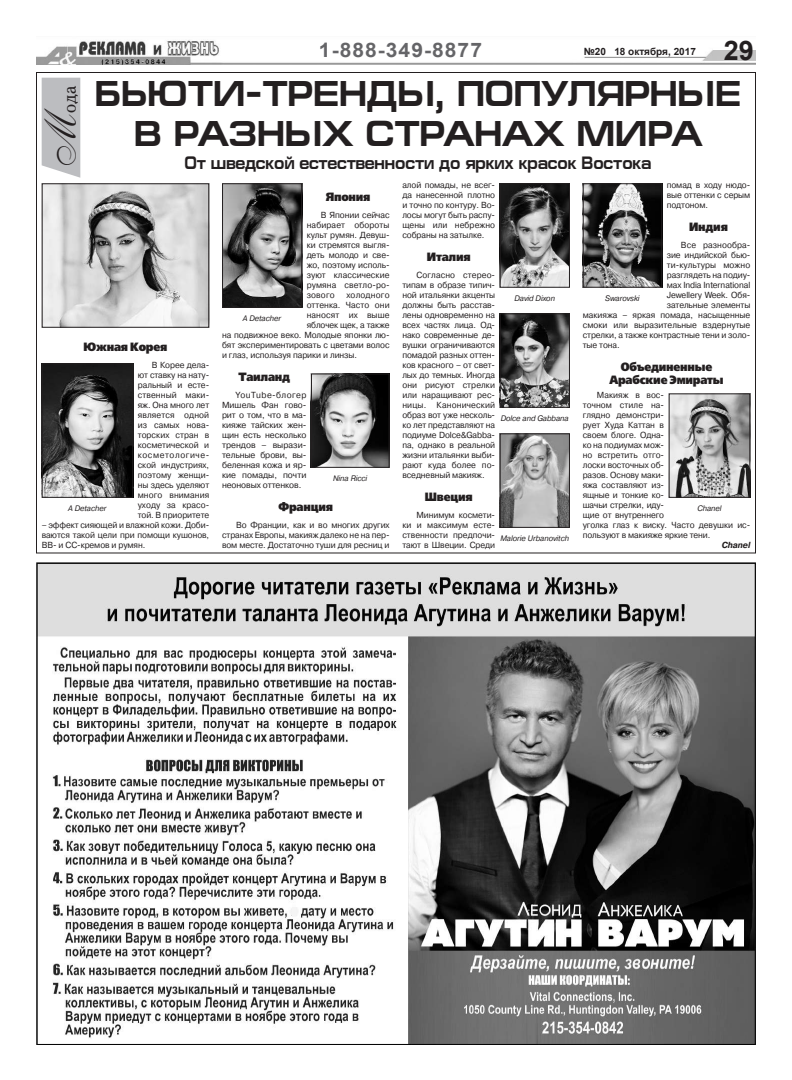
<style>
.page{position:relative;width:792px;height:1080px;background:#fff}
.page>*{position:absolute;margin:0;border:0;box-sizing:border-box;transform-origin:0 0}
.t1{font:45px "Anastasia Script";color:#231f20;scale:.95 1}
.t2{font:700 36px/40px "Europe Extended C";letter-spacing:-.01em;color:#231f20;text-align:center;scale:.89 1}
.t3{font:700 27px "Arial";color:#231f20}
.t4{font:22px "Academy C";color:#231f20;scale:.95 1}
.t5{font:700 20px "Arial";letter-spacing:.05em;color:#656568;scale:1.05 1}
.t6{font:700 18px "Europe Extended C";letter-spacing:-.01em;color:#231f20;scale:.75 1}
.t7{font:800 12px/13px "Free Set C";letter-spacing:-.02em;color:#231f20;text-align:center;scale:.9 1}
.t8{font:700 10px "Arial";color:#231f20}
.t9{font:500 8.8px/10px "Pragmatica C";letter-spacing:-.01em;color:#231f20;text-align:justify;scale:.95 1}
.t10{font:500 8.8px/10px "Pragmatica C";letter-spacing:-.01em;color:#231f20;text-align:justify;scale:.96 1}
.t11{font:500 8.8px "Pragmatica C";letter-spacing:.015em;color:#231f20;scale:.95 1}
.t12{font:500 8.8px "Pragmatica C";letter-spacing:.02em;color:#231f20;scale:.95 1}
.t13{font:italic 700 8.8px "Pragmatica C";letter-spacing:-.01em;color:#231f20;scale:.95 1}
.t14{font:italic 500 8px "Pragmatica C";letter-spacing:-.01em;color:#231f20;scale:.95 1}
</style>
<div class="page">
<img style="left:36px;top:40px;width:720px;height:25px">
<img style="left:36px;top:563px;width:720px;height:481px">
<img style="left:44px;top:365px;width:87px;height:131px">
<div style="left:42px;top:363px;width:91px;height:135px;border:1px solid #231f20"></div>
<img style="left:224px;top:185px;width:76px;height:121px">
<div style="left:222px;top:183px;width:80px;height:125px;border:1px solid #231f20"></div>
<img style="left:313px;top:375px;width:75px;height:91px">
<div style="left:311px;top:373px;width:79px;height:95px;border:1px solid #231f20"></div>
<img style="left:502px;top:435px;width:66px;height:91px">
<div style="left:500px;top:433px;width:70px;height:95px;border:1px solid #231f20"></div>
<img style="left:502px;top:315px;width:66px;height:91px">
<div style="left:500px;top:313px;width:70px;height:95px;border:1px solid #231f20"></div>
<img style="left:585px;top:185px;width:75px;height:101px">
<div style="left:583px;top:183px;width:79px;height:105px;border:1px solid #231f20"></div>
<img style="left:502px;top:185px;width:66px;height:101px">
<div style="left:500px;top:183px;width:70px;height:105px;border:1px solid #231f20"></div>
<img style="left:44px;top:185px;width:163px;height:141px">
<div style="left:42px;top:183px;width:167px;height:145px;border:1px solid #231f20"></div>
<img style="left:671px;top:395px;width:77px;height:101px">
<div style="left:669px;top:393px;width:81px;height:105px;border:1px solid #231f20"></div>
<div style="left:42px;top:78px;width:38px;height:100px;background:#bcbdc0"></div>
<h3 class="t4" style="left:54px;top:113px;width:30px;rotate:-90deg">ода</h3>
<h1 class="t1" style="left:34px;top:172px;width:68px;rotate:-90deg">М</h1>
<h3 class="t5" style="left:319px;top:36px;width:157px">1-888-349-8877</h3>
<p class="t8" style="left:584px;top:44px;width:114px">№20 18 октября, 2017</p>
<h3 class="t3" style="left:724px;top:31px;width:32px">29</h3>
<h2 class="t2" style="left:95px;top:74px;width:729px">БЬЮТИ-ТРЕНДЫ, ПОПУЛЯРНЫЕ<br>В РАЗНЫХ СТРАНАХ МИРА</h2>
<h3 class="t6" style="left:185px;top:153px;width:624px">От шведской естественности до ярких красок Востока</h3>
<h3 class="t7" style="left:84px;top:340px;width:95px">Южная Корея</h3>
<p class="t9" style="left:138px;top:360px;width:77px;text-indent:14px">В Корее дела&shy;ют ставку на нату&shy;ральный и есте&shy;ственный маки&shy;яж. Она много лет является одной из самых нова&shy;торских стран в косметической и косметологиче&shy;ской индустриях, поэтому женщи&shy;ны здесь уделяют много внимания уходу за красо&shy;той. В приоритете</p>
<p class="t9" style="left:42px;top:520px;width:178px">– эффект сияющей и влажной кожи. Доби&shy;ваются такой цели при помощи кушонов, BB- и CC-кремов и румян.</p>
<p class="t14" style="left:68px;top:503px;width:42px">A Detacher</p>
<h3 class="t7" style="left:326px;top:190px;width:51px">Япония</h3>
<p class="t9" style="left:307px;top:210px;width:89px;text-indent:14px">В Японии сейчас набирает обороты культ румян. Девуш&shy;ки стремятся выгля&shy;деть молодо и све&shy;жо, поэтому исполь&shy;зуют классические румяна светло-ро&shy;зового</p>
<p class="t12" style="left:346px;top:290px;width:47px">холодного</p>
<p class="t9" style="left:307px;top:300px;width:89px">оттенка. Часто они</p>
<p class="t11" style="left:307px;top:310px;width:89px">наносят их выше</p>
<p class="t9" style="left:307px;top:320px;width:89px">яблочек щек, а также</p>
<p class="t9" style="left:222px;top:330px;width:178px">на подвижное веко. Молодые японки лю-</p>
<p class="t9" style="left:222px;top:340px;width:178px">бят экспериментировать с цветами волос</p>
<p class="t9" style="left:222px;top:350px;width:144px">и глаз, используя парики и линзы.</p>
<h3 class="t7" style="left:238px;top:370px;width:59px">Таиланд</h3>
<p class="t10" style="left:222px;top:390px;width:89px;text-indent:14px">YouTube-блогер Мишель Фан гово&shy;рит о том, что в ма&shy;кияже тайских жен&shy;щин есть несколько трендов – вырази&shy;тельные брови, вы&shy;беленная кожа и яр&shy;кие помады, почти неоновых оттенков.</p>
<h3 class="t7" style="left:279px;top:500px;width:62px">Франция</h3>
<p class="t9" style="left:222px;top:520px;width:178px;text-indent:14px">Во Франции, как и во многих других странах Европы, макияж далеко не на пер&shy;вом месте. Достаточно туши для ресниц и</p>
<p class="t14" style="left:243px;top:313px;width:42px">A Detacher</p>
<p class="t14" style="left:333px;top:473px;width:38px">Nina Ricci</p>
<p class="t9" style="left:402px;top:180px;width:99px">алой помады, не всег&shy;да нанесенной плотно и точно по контуру. Во&shy;лосы могут быть распу&shy;щены или небрежно собраны на затылке.</p>
<h3 class="t7" style="left:427px;top:250px;width:50px">Италия</h3>
<p class="t9" style="left:402px;top:270px;width:99px;text-indent:14px">Согласно стерео&shy;типам в образе типич&shy;ной итальянки акценты должны быть расстав&shy;лены одновременно на всех частях лица. Од&shy;нако современные де&shy;вушки ограничиваются помадой разных оттен&shy;ков красного – от свет&shy;лых до темных. Иногда они рисуют стрелки или наращивают рес&shy;ницы. Канонический образ вот уже несколь&shy;ко лет представляют на подиуме Dolce&amp;Gabba&shy;na, однако в реальной жизни итальянки выби&shy;рают куда более по&shy;вседневный макияж.</p>
<h3 class="t7" style="left:425px;top:490px;width:55px">Швеция</h3>
<p class="t9" style="left:402px;top:510px;width:99px;text-indent:14px">Минимум космети&shy;ки и максимум есте&shy;ственности предпочи&shy;тают в Швеции. Среди</p>
<p class="t9" style="left:667px;top:180px;width:89px">помад в ходу нюдо&shy;вые оттенки с серым подтоном.</p>
<h3 class="t7" style="left:689px;top:220px;width:45px">Индия</h3>
<p class="t9" style="left:681px;top:240px;width:75px">Все разнообра-</p>
<p class="t9" style="left:667px;top:250px;width:89px">зие индийской бью-</p>
<p class="t9" style="left:667px;top:260px;width:89px">ти-культуры можно</p>
<p class="t9" style="left:667px;top:270px;width:89px">разглядеть на подиу-</p>
<p class="t9" style="left:667px;top:280px;width:89px">мах India International</p>
<p class="t9" style="left:667px;top:290px;width:89px">Jewellery Week. Обя-</p>
<p class="t9" style="left:667px;top:300px;width:89px">зательные элементы</p>
<p class="t9" style="left:583px;top:310px;width:178px">макияжа – яркая помада, насыщенные</p>
<p class="t9" style="left:583px;top:320px;width:178px">смоки или выразительные вздернутые</p>
<p class="t9" style="left:583px;top:330px;width:178px">стрелки, а также контрастные тени и золо-</p>
<p class="t9" style="left:583px;top:340px;width:40px">тые тона.</p>
<h3 class="t7" style="left:609px;top:360px;width:128px">Объединенные<br>Арабские Эмираты</h3>
<p class="t9" style="left:583px;top:390px;width:178px;text-align:left;text-indent:14px">Макияж в вос-<br>точном стиле на-<br>глядно демонстри-<br>рует Худа Каттан в<br>своем блоге. Одна-<br>ко на подиумах мож-<br>но встретить отго-<br>лоски восточных об-<br>разов. Основу маки-<br>яжа составляют из-<br>ящные и тонкие ко-<br>шачьи стрелки, иду-<br>щие от внутреннего<br>уголка глаз к виску. Часто девушки ис&shy;пользуют в макияже яркие тени.</p>
<p class="t13" style="left:722px;top:540px;width:32px">Chanel</p>
<p class="t14" style="left:515px;top:293px;width:44px">David Dixon</p>
<p class="t14" style="left:605px;top:293px;width:38px">Swarovski</p>
<p class="t14" style="left:501px;top:413px;width:73px">Dolce and Gabbana</p>
<p class="t14" style="left:697px;top:503px;width:27px">Chanel</p>
<p class="t14" style="left:500px;top:533px;width:74px">Malorie Urbanovitch</p>
</div>
